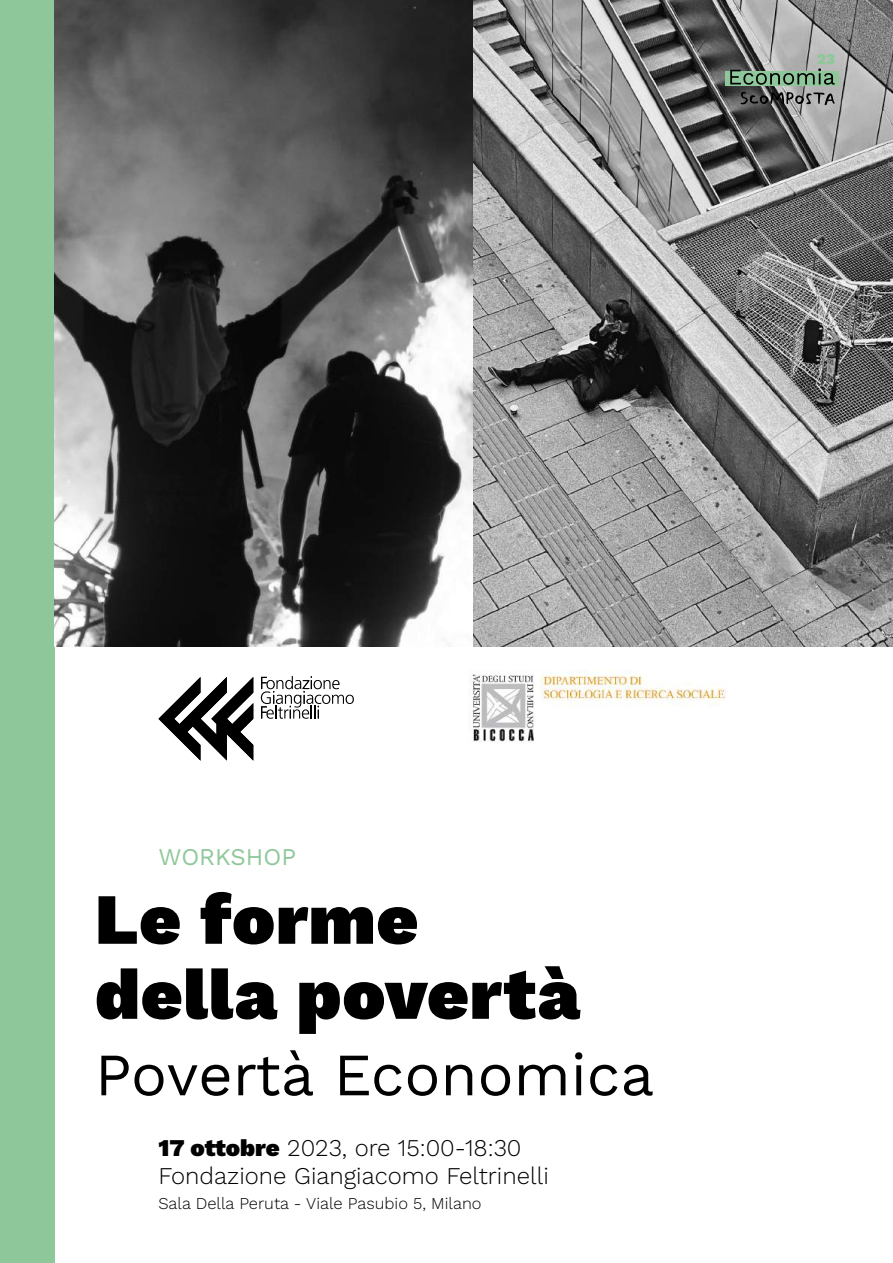
<style>
.page{position:relative;width:893px;height:1263px;background:#fff}
.page>*{position:absolute;margin:0;border:0;box-sizing:border-box;transform-origin:0 0}
.t1{font:900 72px/75px "Work Sans";letter-spacing:.01em;color:#000}
.t2{font:60px "Work Sans";color:#000}
.t3{font:300 24px/27px "Work Sans";color:#000}
.t4{font:24px "Work Sans";color:#8ec89a}
.t5{font:300 16.5px "Work Sans";color:#000}
.s1{font-weight:900}
</style>
<div class="page">
<div style="left:0;top:0;width:54px;height:1263px;background:#8ec89a"></div>
<svg style="left:158px;top:677px;width:95px;height:84px"></svg>
<svg style="left:261px;top:676px;width:93px;height:43px"></svg>
<img style="left:54px;top:0;width:839px;height:646px">
<img style="left:469px;top:670px;width:257px;height:72px">
<div style="left:725px;top:71px;width:114px;height:15px;background:#8ec89a"></div>
<svg style="left:740px;top:92px;width:95px;height:13px"></svg>
<svg style="left:730px;top:54px;width:105px;height:31px"></svg>
<p class="t4" style="left:158px;top:838px;width:139px">WORKSHOP</p>
<h1 class="t1" style="left:95px;top:879px;width:487px">Le forme della povertà</h1>
<h2 class="t2" style="left:95px;top:1029px;width:561px">Povertà Economica</h2>
<p class="t3" style="left:158px;top:1134px;width:392px"><span class="s1">17 ottobre</span> 2023, ore 15:00-18:30<br>Fondazione Giangiacomo Feltrinelli</p>
<p class="t5" style="left:158px;top:1191px;width:325px">Sala Della Peruta - Viale Pasubio 5, Milano</p>
</div>
